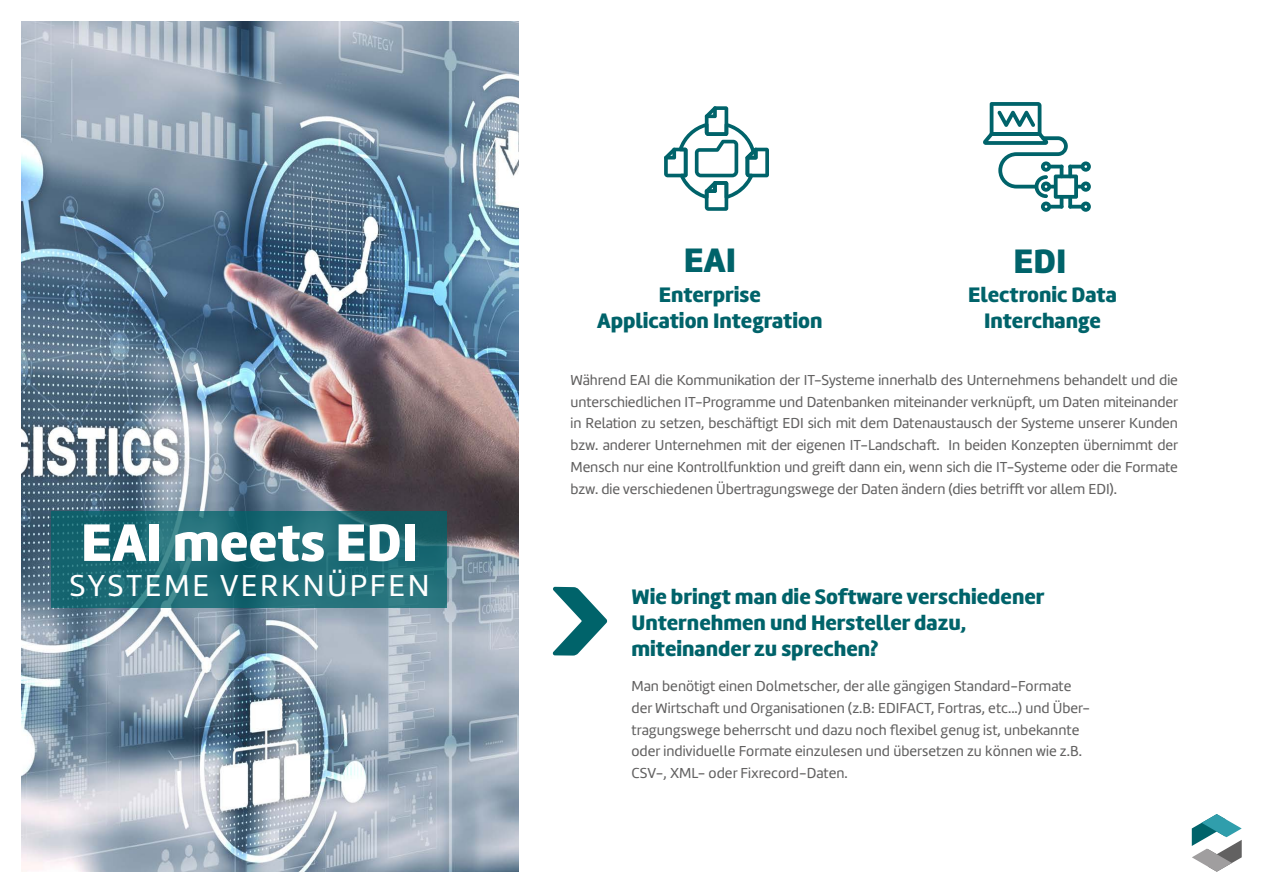
<style>
.page{position:relative;width:1263px;height:893px;background:#fff}
.page>*{position:absolute;margin:0;border:0;box-sizing:border-box;transform-origin:0 0}
.t1{font:900 54.75px "Marine";color:#fff}
.t2{font:900 35.1px "Marine";color:#00636a}
.t3{font:31.35px "Marine";letter-spacing:.08em;color:#fff}
.t4{font:900 21.75px "Marine";color:#00636a}
.t5{font:15px/21.8px "Marine";color:#626161;text-align:justify}
</style>
<div class="page">
<svg style="left:1191px;top:814px;width:51px;height:58px"></svg>
<img style="left:21px;top:21px;width:498px;height:851px">
<svg style="left:52px;top:511px;width:395px;height:97px;background:#1d6b75"></svg>
<svg style="left:552px;top:587px;width:55px;height:69px"></svg>
<svg style="left:983px;top:102px;width:108px;height:110px"></svg>
<svg style="left:664px;top:106px;width:105px;height:105px"></svg>
<p class="t1" style="left:81px;top:507px;width:338px">EAI meets EDI</p>
<p class="t3" style="left:69px;top:566px;width:362px">SYSTEME VERKNÜPFEN</p>
<p class="t2" style="left:684px;top:237px;width:54px">EAI</p>
<p class="t4" style="left:659px;top:280px;width:104px">Enterprise</p>
<p class="t4" style="left:597px;top:306px;width:227px">Application Integration</p>
<p class="t2" style="left:1013px;top:238px;width:54px">EDI</p>
<p class="t4" style="left:968px;top:280px;width:150px">Electronic Data</p>
<p class="t4" style="left:984px;top:306px;width:119px">Interchange</p>
<p class="t5" style="left:570px;top:369px;width:609px">Während EAI die Kommunikation der IT-Systeme innerhalb des Unternehmens behandelt und die unterschiedlichen IT-Programme und Datenbanken miteinander verknüpft, um Daten miteinander in Relation zu setzen, beschäftigt EDI sich mit dem Datenaustausch der Systeme unserer Kunden bzw. anderer Unternehmen mit der eigenen IT-Landschaft. In beiden Konzepten übernimmt der Mensch nur eine Kontrollfunktion und greift dann ein, wenn sich die IT-Systeme oder die Formate bzw. die verschiedenen Übertragungswege der Daten ändern (dies betrifft vor allem EDI).</p>
<p class="t4" style="left:631px;top:582px;width:415px">Wie bringt man die Software verschiedener</p>
<p class="t4" style="left:631px;top:608px;width:336px">Unternehmen und Hersteller dazu,</p>
<p class="t4" style="left:631px;top:634px;width:249px">miteinander zu sprechen?</p>
<p class="t5" style="left:631px;top:675px;width:460px;text-align:left">Man benötigt einen Dolmetscher, der alle gängigen Standard-Formate der Wirtschaft und Organisationen (z.B: EDIFACT, Fortras, etc...) und Über&shy;tragungswege beherrscht und dazu noch flexibel genug ist, unbekannte oder individuelle Formate einzulesen und übersetzen zu können wie z.B.<br>CSV-, XML- oder Fixrecord-Daten.</p>
</div>
